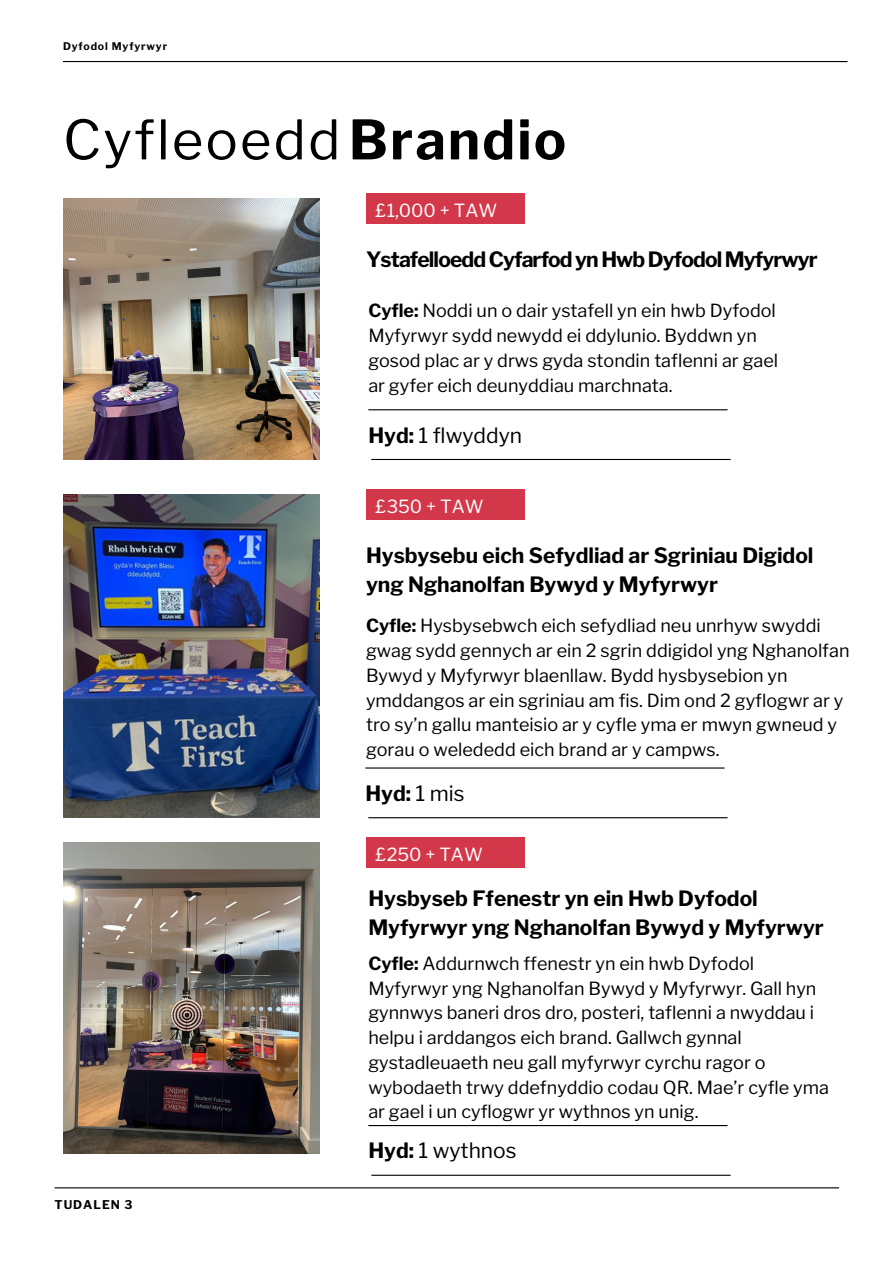
<style>
.page{position:relative;width:894px;height:1264px;background:#fff}
.page>*{position:absolute;margin:0;border:0;box-sizing:border-box;transform-origin:0 0}
.t1{font:54px "Libre Franklin";letter-spacing:.04em;color:#000}
.t2{font:700 21px/29.2px "Libre Franklin";color:#000}
.t3{font:700 21px "Libre Franklin";letter-spacing:-.04em;color:#000}
.t4{font:21px "Libre Franklin";color:#000}
.t5{font:18px/24.8px "Libre Franklin";color:#000}
.t6{font:18px "Libre Franklin";color:#fff}
.t7{font:700 12px "Libre Franklin";letter-spacing:.08em;color:#000}
.t8{font:700 10.5px "Libre Franklin";letter-spacing:.08em;color:#000}
.s1{font-weight:700}
.s2{font-weight:400}
</style>
<div class="page">
<hr style="left:63px;top:61px;width:784px;height:1px;background:#000">
<hr style="left:55px;top:1187px;width:783px;height:1px;background:#000">
<img style="left:63px;top:198px;width:256px;height:261px">
<img style="left:63px;top:494px;width:256px;height:323px">
<img style="left:63px;top:842px;width:256px;height:311px">
<hr style="left:368px;top:409px;width:359px;height:1px;background:#000">
<hr style="left:365px;top:767px;width:359px;height:1px;background:#000">
<hr style="left:371px;top:459px;width:359px;height:1px;background:#000">
<hr style="left:368px;top:817px;width:359px;height:1px;background:#000">
<div style="left:366px;top:193px;width:158px;height:30px;background:#d3374a"></div>
<div style="left:366px;top:489px;width:158px;height:30px;background:#d3374a"></div>
<div style="left:366px;top:837px;width:158px;height:30px;background:#d3374a"></div>
<hr style="left:368px;top:1124px;width:359px;height:2px;background:#000">
<hr style="left:371px;top:1174px;width:359px;height:1px;background:#000">
<p class="t8" style="left:63px;top:40px;width:106px">Dyfodol Myfyrwyr</p>
<h1 class="t1" style="left:63px;top:107px;width:504px">Cyfleoedd<span class="s1">Brandio</span></h1>
<p class="t6" style="left:375px;top:200px;width:123px">£1,000 + TAW</p>
<p class="t3" style="left:366px;top:246px;width:453px">Ystafelloedd Cyfarfod yn Hwb Dyfodol Myfyrwyr</p>
<p class="t5" style="left:368px;top:298px;width:411px"><span class="s1">Cyfle:</span> Noddi un o dair ystafell yn ein hwb Dyfodol Myfyrwyr sydd newydd ei ddylunio. Byddwn yn gosod plac ar y drws gyda stondin taflenni ar gael ar gyfer eich deunyddiau marchnata.</p>
<p class="t4" style="left:368px;top:422px;width:155px"><span class="s1">Hyd:</span> 1 flwyddyn</p>
<p class="t6" style="left:375px;top:496px;width:109px">£350 + TAW</p>
<p class="t2" style="left:366px;top:540px;width:449px">Hysbysebu eich Sefydliad ar Sgriniau Digidol yng Nghanolfan Bywyd y Myfyrwyr</p>
<p class="t5" style="left:366px;top:613px;width:485px"><span class="s1">Cyfle:</span> Hysbysebwch eich sefydliad neu unrhyw swyddi gwag sydd gennych ar ein 2 sgrin ddigidol yng Nghanolfan Bywyd y Myfyrwyr blaenllaw. Bydd hysbysebion yn ymddangos ar ein sgriniau am fis. Dim ond 2 gyflogwr ar y tro sy’n gallu manteisio ar y cyfle yma er mwyn gwneud y gorau o welededd eich brand ar y campws.</p>
<p class="t2" style="left:365px;top:778px;width:101px">Hyd: <span class="s2">1 mis</span></p>
<p class="t6" style="left:375px;top:844px;width:109px">£250 + TAW</p>
<p class="t2" style="left:368px;top:883px;width:457px">Hysbyseb Ffenestr yn ein Hwb Dyfodol<br>Myfyrwyr yng Nghanolfan Bywyd y Myfyrwyr</p>
<p class="t5" style="left:368px;top:950px;width:462px"><span class="s1">Cyfle:</span> Addurnwch ffenestr yn ein hwb Dyfodol Myfyrwyr yng Nghanolfan Bywyd y Myfyrwyr. Gall hyn gynnwys baneri dros dro, posteri, taflenni a nwyddau i helpu i arddangos eich brand. Gallwch gynnal gystadleuaeth neu gall myfyrwyr cyrchu ragor o wybodaeth trwy ddefnyddio codau QR. Mae’r cyfle yma ar gael i un cyflogwr yr wythnos yn unig.</p>
<p class="t7" style="left:55px;top:1197px;width:79px">TUDALEN 3</p>
<p class="t4" style="left:368px;top:1137px;width:150px"><span class="s1">Hyd:</span> 1 wythnos</p>
</div>
